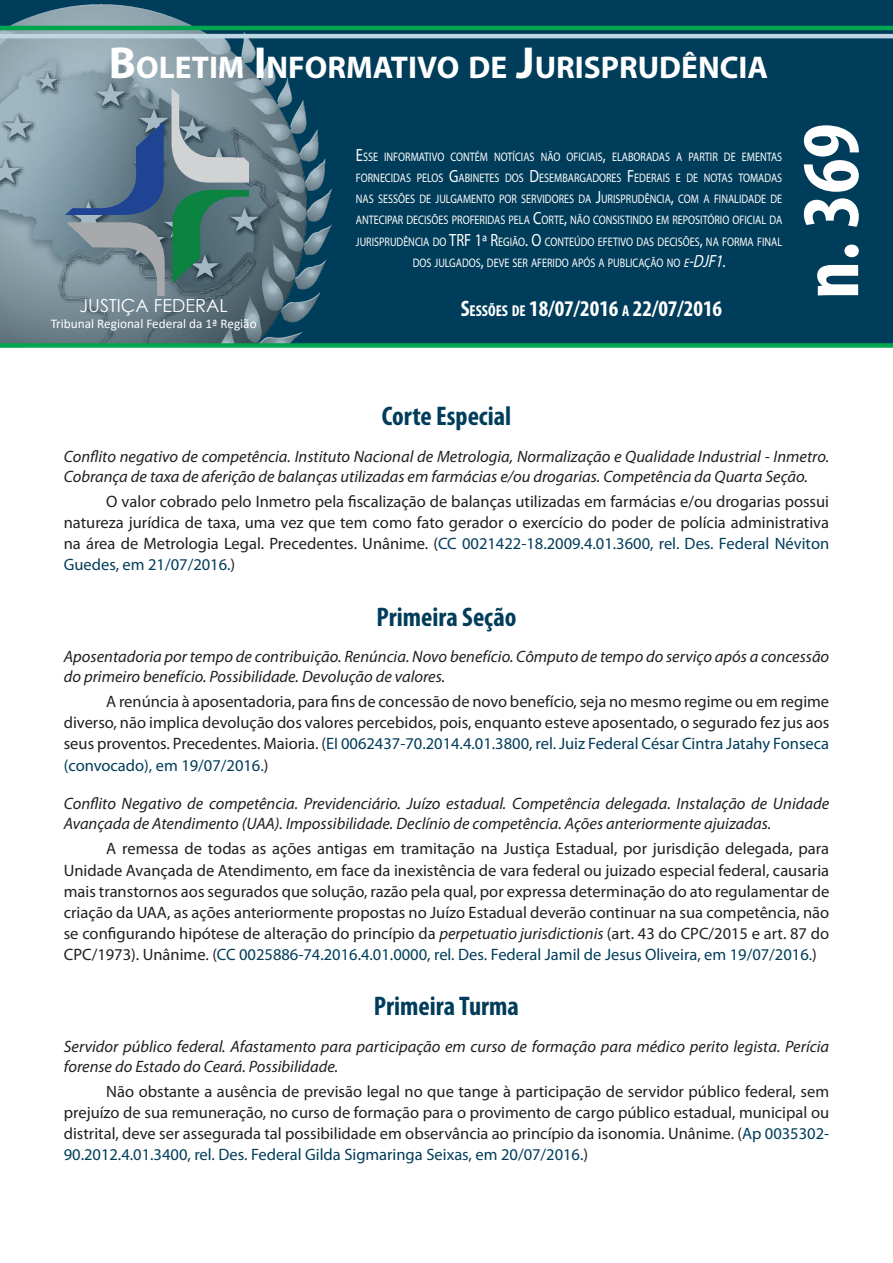
<style>
.page{position:relative;width:893px;height:1263px;background:#fff}
.page>*{position:absolute;margin:0;border:0;box-sizing:border-box;transform-origin:0 0}
.t1{font:700 condensed 82.5px "Myriad Pro";color:#fff}
.t2{font:700 31.5px "Myriad Pro";color:#fff}
.TÍTULO{font:700 condensed 27px "Myriad Pro";color:#003d5a}
.t3{font:700 condensed 22.5px "Myriad Pro";color:#fff}
.t4{font:18px "Century Gothic";color:#fff}
.Texto_EMENTA{font:16.5px/21px "Myriad Pro";color:#231f20;text-align:justify}
.Cabeça_EMENTA{font:italic 16.5px/19.8px "Myriad Pro";color:#231f20}
.t5{font:13.2px "Calibri";color:#fff}
.t6{font:12.45px/21.3px "Myriad Pro";color:#fff;text-align:center;scale:.82 1}
.s1{font-size:45px}
.s2{font-size:17.7px}
.s3{font-style:italic}
.s4{font-style:italic;font-size:17.7px}
.s5{font-size:15.75px}
.s6{color:#003d5a}
</style>
<div class="page">
<div style="left:0;top:0;width:893px;height:343px;background:#003d5a"></div>
<img style="left:0;top:4px;width:406px;height:339px">
<hr style="left:0;top:34px;width:893px;height:4px;background:#bed5e2">
<svg style="left:0;top:343px;width:893px;height:5px;fill:#00a54f"></svg>
<hr style="left:0;top:26px;width:893px;height:4px;background:#00a54f">
<svg style="left:65px;top:122px;width:99px;height:93px"></svg>
<svg style="left:173px;top:190px;width:76px;height:93px"></svg>
<svg style="left:66px;top:222px;width:99px;height:74px"></svg>
<svg style="left:171px;top:88px;width:78px;height:95px"></svg>
<h2 class="t2" style="left:109px;top:47px;width:661px"><span class="s1">B</span>OLETIM <span class="s1">I</span> NFORMATIVO DE <span class="s1">J</span>URISPRUDÊNCIA</h2>
<p class="t6" style="left:356px;top:146px;width:521px"><span class="s2">E</span>SSE INFORMATIVO CONTÉM NOTÍCIAS NÃO OFICIAIS<span class="s2">,</span> ELABORADAS A PARTIR DE EMENTAS FORNECIDAS PELOS <span class="s2">G</span>ABINETES DOS <span class="s2">D</span>ESEMBARGADORES <span class="s2">F</span> EDERAIS E DE NOTAS TOMADAS NAS SESSÕES DE JULGAMENTO POR SERVIDORES DA <span class="s2">J</span>URISPRUDÊNCIA<span class="s2">,</span> COM A FINALIDADE DE ANTECIPAR DECISÕES PROFERIDAS PELA <span class="s2">C</span>ORTE<span class="s2">,</span> NÃO CONSISTINDO EM REPOSITÓRIO OFICIAL DA JURISPRUDÊNCIA DO <span class="s2">TRF 1ª R</span>EGIÃO<span class="s2">. O</span> CONTEÚDO EFETIVO DAS DECISÕES<span class="s2">,</span> NA FORMA FINAL DOS JULGADOS<span class="s2">,</span> DEVE SER AFERIDO APÓS A PUBLICAÇÃO NO <span class="s3">e</span><span class="s4">-DJF1</span><span class="s2">.</span></p>
<p class="t4" style="left:80px;top:293px;width:150px">JUSTIÇA FEDERAL</p>
<h3 class="t3" style="left:461px;top:294px;width:263px">S<span class="s5">ESSÕES DE</span> 18/07/2016 <span class="s5">A</span> 22/07/2016</h3>
<p class="t5" style="left:51px;top:314px;width:207px">Tribunal Regional Federal da 1ª Região</p>
<h1 class="t1" style="left:779px;top:299px;width:177px;rotate:-90deg">n. 369</h1>
<p class="TÍTULO" style="left:382px;top:399px;width:131px">Corte Especial</p>
<p class="Cabeça_EMENTA" style="left:64px;top:446px;width:767px">Conflito negativo de competência. Instituto Nacional de Metrologia, Normalização e Qualidade Industrial - Inmetro.<br>Cobrança de taxa de aferição de balanças utilizadas em farmácias e/ou drogarias. Competência da Quarta Seção.</p>
<p class="Texto_EMENTA" style="left:64px;top:490px;width:767px;text-indent:43px">O valor cobrado pelo Inmetro pela fiscalização de balanças utilizadas em farmácias e/ou drogarias possui natureza jurídica de taxa, uma vez que tem como fato gerador o exercício do poder de polícia administrativa na área de Metrologia Legal. Precedentes. Unânime. (<span class="s6">CC 0021422-18.2009.4.01.3600, rel. Des. Federal Néviton Guedes, em 21/07/2016.</span>)</p>
<p class="TÍTULO" style="left:376px;top:600px;width:141px">Primeira Seção</p>
<p class="Cabeça_EMENTA" style="left:64px;top:647px;width:767px">Aposentadoria por tempo de contribuição. Renúncia. Novo benefício. Cômputo de tempo do serviço após a concessão do primeiro benefício. Possibilidade. Devolução de valores.</p>
<p class="Texto_EMENTA" style="left:64px;top:691px;width:767px;text-indent:43px">A renúncia à aposentadoria, para fins de concessão de novo benefício, seja no mesmo regime ou em regime diverso, não implica devolução dos valores percebidos, pois, enquanto esteve aposentado, o segurado fez jus aos seus proventos. Precedentes. Maioria. (<span class="s6">EI 0062437-70.2014.4.01.3800, rel. Juiz Federal César Cintra Jatahy Fonseca (convocado), em 19/07/2016.</span>)</p>
<p class="Cabeça_EMENTA" style="left:64px;top:794px;width:767px">Conflito Negativo de competência. Previdenciário. Juízo estadual. Competência delegada. Instalação de Unidade<br>Avançada de Atendimento (UAA). Impossibilidade. Declínio de competência. Ações anteriormente ajuizadas.</p>
<p class="Texto_EMENTA" style="left:64px;top:838px;width:767px;text-indent:43px">A remessa de todas as ações antigas em tramitação na Justiça Estadual, por jurisdição delegada, para Unidade Avançada de Atendimento, em face da inexistência de vara federal ou juizado especial federal, causaria mais transtornos aos segurados que solução, razão pela qual, por expressa determinação do ato regulamentar de criação da UAA, as ações anteriormente propostas no Juízo Estadual deverão continuar na sua competência, não se configurando hipótese de alteração do princípio da <span class="s3">perpetuatio jurisdictionis</span> (art. 43 do CPC/2015 e art. 87 do CPC/1973). Unânime. (<span class="s6">CC 0025886-74.2016.4.01.0000, rel. Des. Federal Jamil de Jesus Oliveira, em 19/07/2016.</span>)</p>
<p class="TÍTULO" style="left:374px;top:989px;width:147px">Primeira Turma</p>
<p class="Cabeça_EMENTA" style="left:64px;top:1036px;width:767px">Servidor público federal. Afastamento para participação em curso de formação para médico perito legista. Perícia forense do Estado do Ceará. Possibilidade.</p>
<p class="Texto_EMENTA" style="left:64px;top:1081px;width:767px;text-indent:43px">Não obstante a ausência de previsão legal no que tange à participação de servidor público federal, sem prejuízo de sua remuneração, no curso de formação para o provimento de cargo público estadual, municipal ou distrital, deve ser assegurada tal possibilidade em observância ao princípio da isonomia. Unânime. (<span class="s6">Ap 0035302- 90.2012.4.01.3400, rel. Des. Federal Gilda Sigmaringa Seixas, em 20/07/2016.</span>)</p>
</div>
